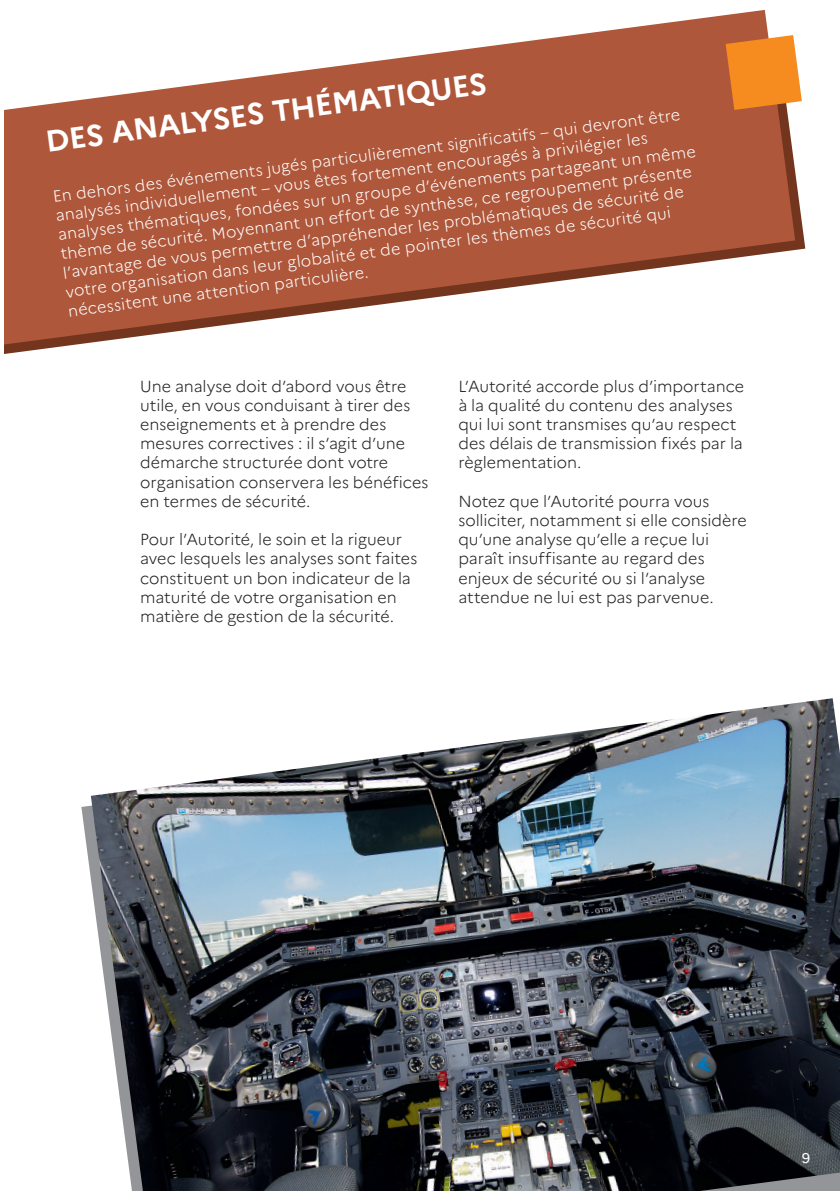
<style>
.page{position:relative;width:840px;height:1191px;background:#fff}
.page>*{position:absolute;margin:0;border:0;box-sizing:border-box;transform-origin:0 0}
.sous_titre_encadré{font:700 30px "Marianne";color:#fff}
.texte{font:300 16px/19.2px "Marianne";letter-spacing:-.005em;color:#231f20}
.texte_encadré{font:300 16px/19.4px "Marianne";color:#fff}
.t1{font:14px "Marianne";color:#fff}
</style>
<div class="page">
<img style="left:91px;top:698px;width:748px;height:493px">
<svg style="left:4px;top:10px;width:790px;height:335px;fill:#af573a"></svg>
<svg style="left:725px;top:35px;width:76px;height:75px;background:#ec8b31"></svg>
<p class="sous_titre_encadré" style="left:43px;top:125px;width:445px;rotate:-8deg">DES ANALYSES THÉMATIQUES</p>
<p class="texte_encadré" style="left:52px;top:184px;width:644px;rotate:-7deg">En dehors des événements jugés particulièrement significatifs – qui devront être analysés individuellement – vous êtes fortement encouragés à privilégier les analyses thématiques, fondées sur un groupe d’événements partageant un même thème de sécurité. Moyennant un effort de synthèse, ce regroupement présente l’avantage de vous permettre d’appréhender les problématiques de sécurité de votre organisation dans leur globalité et de pointer les thèmes de sécurité qui nécessitent une attention particulière.</p>
<p class="texte" style="left:140px;top:376px;width:290px">Une analyse doit d’abord vous être utile, en vous conduisant à tirer des enseignements et à prendre des mesures correctives : il s’agit d’une démarche structurée dont votre organisation conservera les bénéfices en termes de sécurité.</p>
<p class="texte" style="left:140px;top:530px;width:278px">Pour l’Autorité, le soin et la rigueur avec lesquels les analyses sont faites constituent un bon indicateur de la maturité de votre organisation en matière de gestion de la sécurité.</p>
<p class="texte" style="left:458px;top:376px;width:287px">L’Autorité accorde plus d’importance à la qualité du contenu des analyses qui lui sont transmises qu’au respect des délais de transmission fixés par la règlementation.</p>
<p class="texte" style="left:458px;top:491px;width:290px">Notez que l’Autorité pourra vous solliciter, notamment si elle considère qu’une analyse qu’elle a reçue lui paraît insuffisante au regard des enjeux de sécurité ou si l’analyse attendue ne lui est pas parvenue.</p>
<p class="t1" style="left:801px;top:1149px;width:10px">9</p>
</div>
